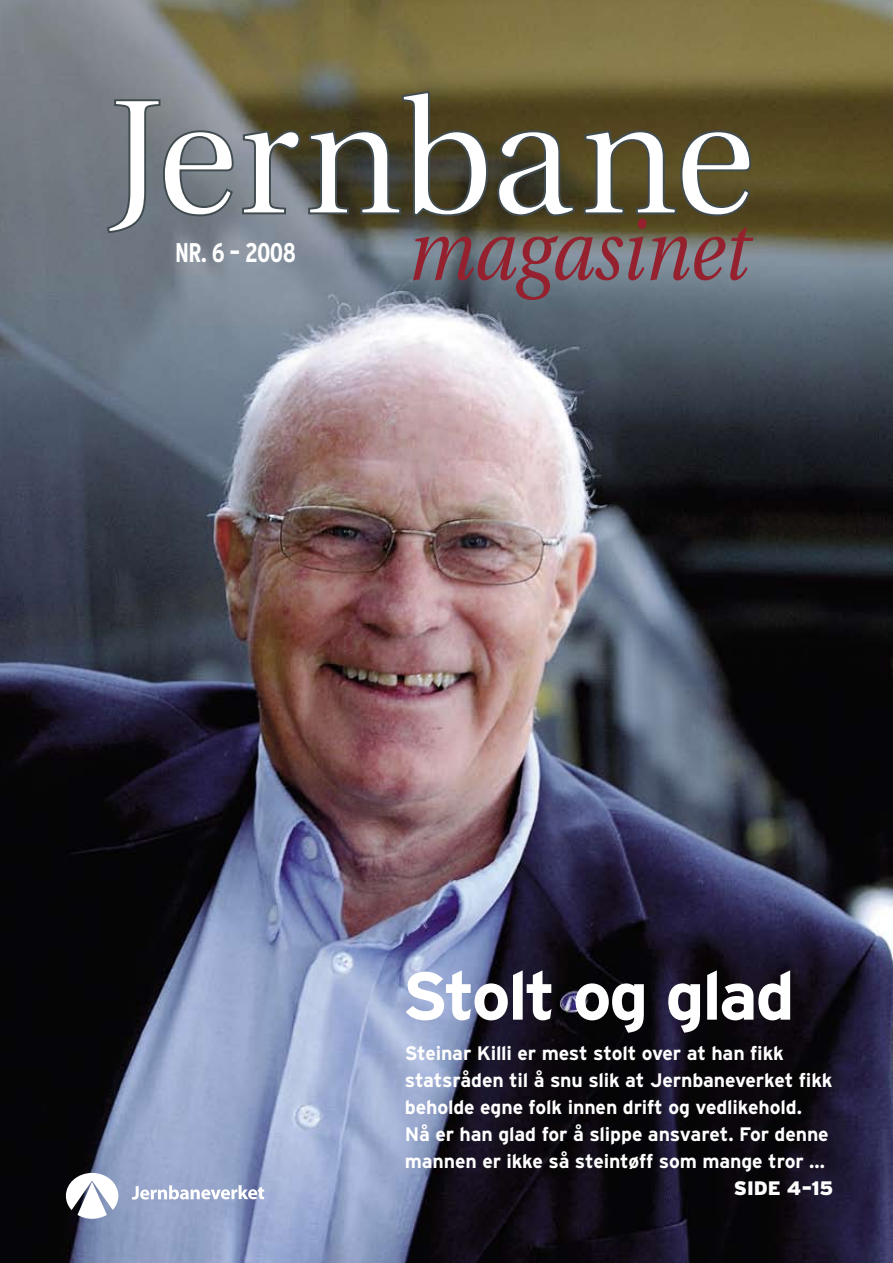
<style>
.page{position:relative;width:893px;height:1263px;background:#fff}
.page>*{position:absolute;margin:0;border:0;box-sizing:border-box;transform-origin:0 0}
.t1{font:700 67.65px "Interstate";letter-spacing:-.04em;color:#fff;scale:1.04 1}
.t2{font:700 condensed 27px "Interstate";letter-spacing:-.03em;color:#fff;scale:.95 1}
.t3{font:700 19.5px/27px "Interstate";letter-spacing:-.01em;color:#fff}
.t4{font:900 19.5px "Interstate";letter-spacing:-.01em;color:#fff}
</style>
<div class="page">
<img style="left:0;top:0;width:893px;height:1263px">
<svg style="left:106px;top:98px;width:129px;height:136px"></svg>
<svg style="left:241px;top:129px;width:60px;height:86px"></svg>
<svg style="left:307px;top:90px;width:447px;height:210px;background:#726a5e"></svg>
<svg style="left:132px;top:1185px;width:132px;height:14px"></svg>
<svg style="left:66px;top:1173px;width:52px;height:46px"></svg>
<h2 class="t2" style="left:175px;top:237px;width:129px">Nr. 6 – 2008</h2>
<h1 class="t1" style="left:402px;top:958px;width:380px">Stolt og glad</h1>
<p class="t3" style="left:405px;top:1039px;width:429px">Steinar Killi er mest stolt over at han fikk statsråden til å snu slik at Jernbaneverket fikk beholde egne folk innen drift og vedlikehold.<br>Nå er han glad for å slippe ansvaret. For denne mannen er ikke så steintøff som mange tror …</p>
<p class="t4" style="left:734px;top:1176px;width:101px">SIDE 4–15</p>
</div>
